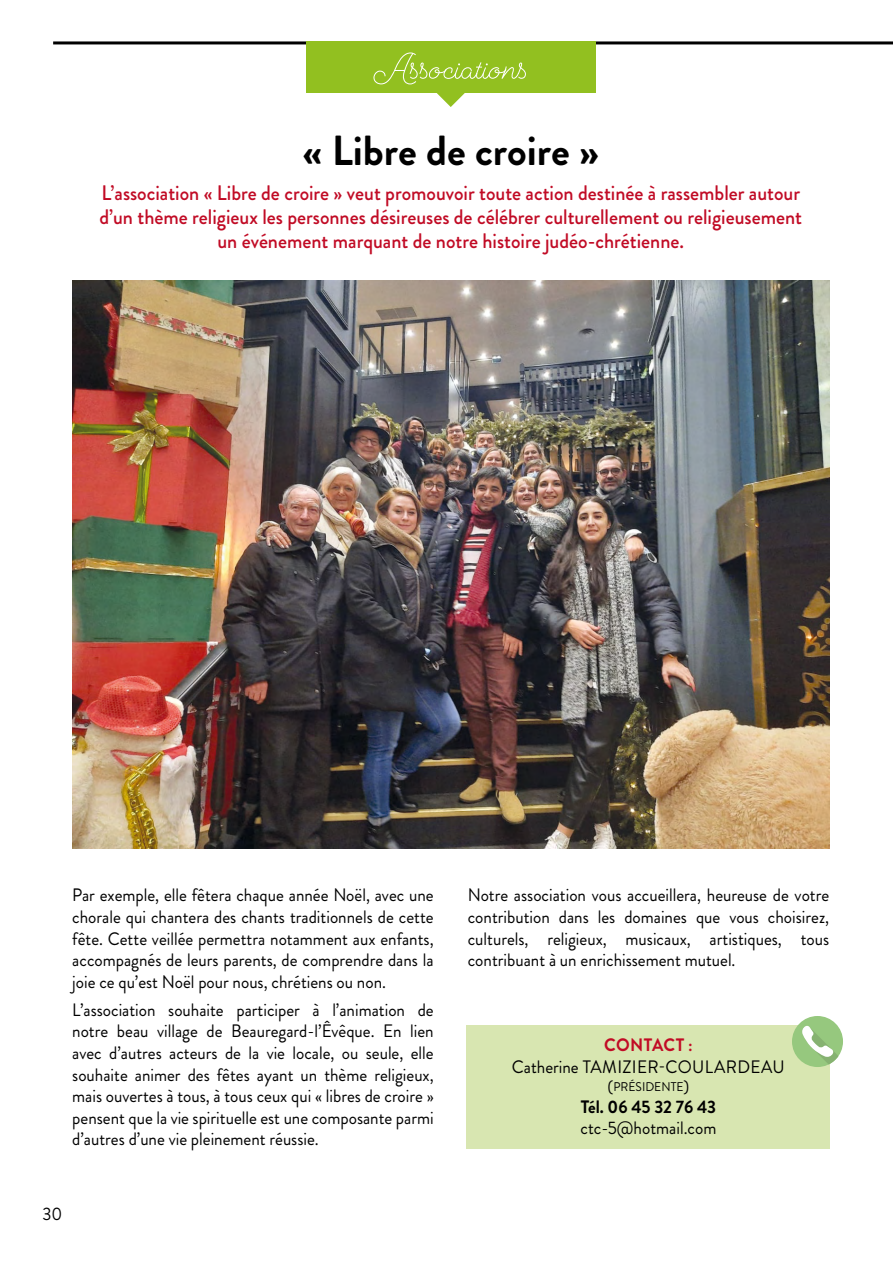
<style>
.page{position:relative;width:893px;height:1263px;background:#fff}
.page>*{position:absolute;margin:0;border:0;box-sizing:border-box;transform-origin:0 0}
.t1{font:51px "Cosmopolitan Script";color:#fff}
.t2{font:700 42px "Brandon Grotesque";color:#000}
.t3{font:500 21px/24px "Brandon Grotesque";color:#c10b25;text-align:center;scale:.95 1}
.t4{font:18px/21.6px "Brandon Grotesque";color:#000;text-align:justify;scale:.95 1}
.t5{font:18px "Brandon Grotesque";letter-spacing:.02em;color:#000;scale:.95 1}
.t6{font:700 18px "Brandon Grotesque";color:#000;scale:.95 1}
.t7{font:700 18px "Brandon Grotesque";letter-spacing:.02em;color:#c10b25;scale:.95 1}
.t8{font:12.6px "Brandon Grotesque";color:#000;scale:.95 1}
.s1{font-size:18px}
</style>
<div class="page">
<hr style="left:53px;top:41px;width:840px;height:3px;background:#000">
<div style="left:306px;top:41px;width:289px;height:51px;background:#92c020"></div>
<svg style="left:436px;top:92px;width:30px;height:15px"></svg>
<img style="left:72px;top:281px;width:757px;height:568px">
<div style="left:467px;top:1025px;width:363px;height:123px;background:#d8e6b1"></div>
<div style="left:792px;top:1016px;width:51px;height:51px;background:#96c87e;border-radius:50%"></div>
<svg style="left:801px;top:1025px;width:37px;height:39px"></svg>
<h1 class="t1" style="left:374px;top:43px;width:156px">Associations</h1>
<h2 class="t2" style="left:303px;top:122px;width:298px">« Libre de croire »</h2>
<p class="t3" style="left:99px;top:181px;width:741px">L’association « Libre de croire » veut promouvoir toute action destinée à rassembler autour d’un thème religieux les personnes désireuses de célébrer culturellement ou religieusement un événement marquant de notre histoire judéo-chrétienne.</p>
<p class="t4" style="left:72px;top:885px;width:382px">Par exemple, elle fêtera chaque année Noël, avec une chorale qui chantera des chants traditionnels de cette fête. Cette veillée permettra notamment aux enfants, accompagnés de leurs parents, de comprendre dans la joie ce qu’est Noël pour nous, chrétiens ou non.</p>
<p class="t4" style="left:72px;top:999px;width:382px">L’association souhaite participer à l’animation de notre beau village de Beauregard-l’Êvêque. En lien avec d’autres acteurs de la vie locale, ou seule, elle souhaite animer des fêtes ayant un thème religieux, mais ouvertes à tous, à tous ceux qui « libres de croire » pensent que la vie spirituelle est une composante parmi d’autres d’une vie pleinement réussie.</p>
<p class="t4" style="left:43px;top:1204px;width:22px">30</p>
<p class="t4" style="left:468px;top:885px;width:382px">Notre association vous accueillera, heureuse de votre contribution dans les domaines que vous choisirez, culturels, religieux, musicaux, artistiques, tous contribuant à un enrichissement mutuel.</p>
<p class="t7" style="left:604px;top:1033px;width:95px">CONTACT :</p>
<p class="t5" style="left:512px;top:1054px;width:289px">Catherine TAMIZIER-COULARDEAU</p>
<p class="t8" style="left:608px;top:1078px;width:88px"><span class="s1">(</span>PRÉSIDENTE<span class="s1">)</span></p>
<p class="t6" style="left:581px;top:1094px;width:144px">Tél. 06 45 32 76 43</p>
<p class="t4" style="left:581px;top:1117px;width:144px">ctc-5@hotmail.com</p>
</div>
